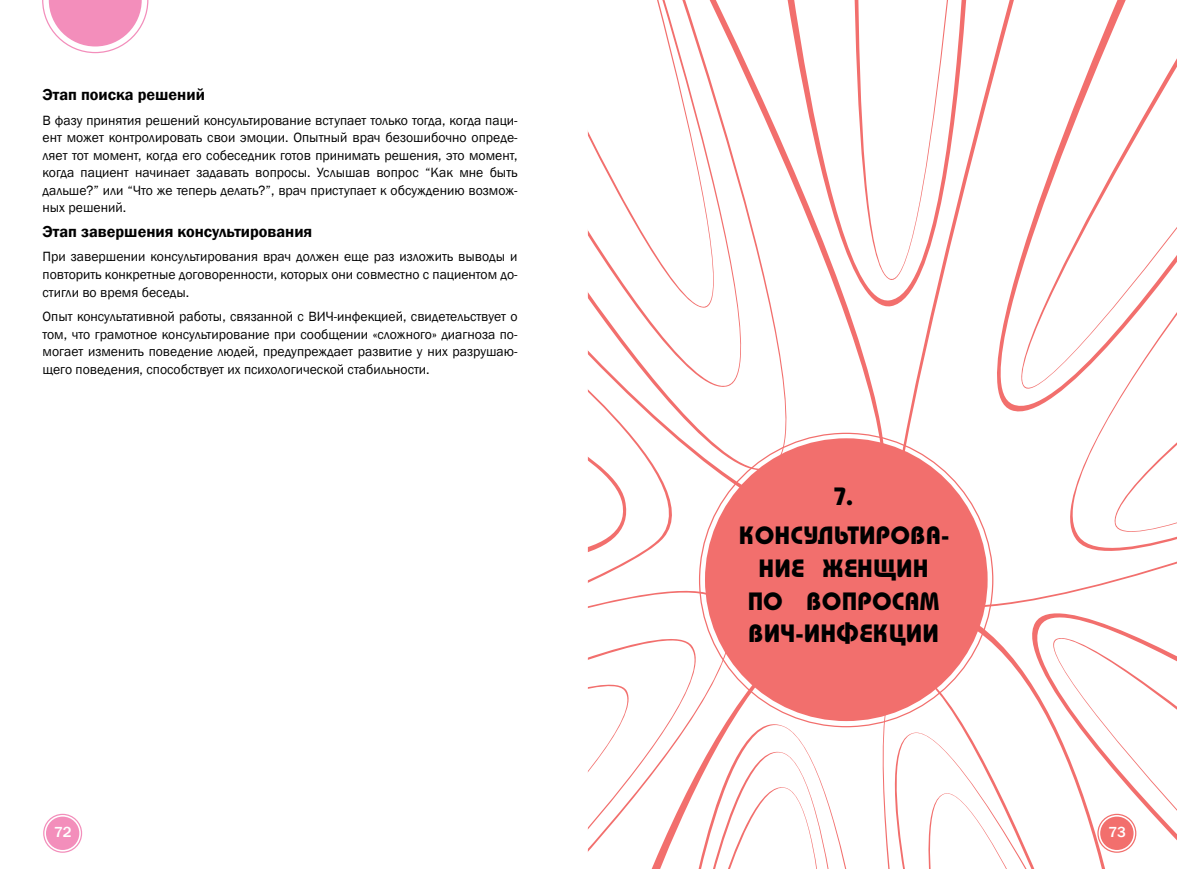
<style>
.page{position:relative;width:1177px;height:869px;background:#fff}
.page>*{position:absolute;margin:0;border:0;box-sizing:border-box;transform-origin:0 0}
.t1{font:700 25px/32.5px "Bauhaus C";color:#000;text-align:center}
.t2{font:600 16.25px "Franklin Gothic";color:#000}
.t3{font:500 15px "Franklin Gothic";color:#fff}
.t4{font:13.75px/17.5px "Franklin Gothic";color:#000;text-align:justify}
</style>
<div class="page">
<svg style="left:42px;top:0;width:106px;height:53px"></svg>
<div style="left:46px;top:816px;width:33px;height:33px;background:#f38ebb;border-radius:50%"></div>
<div style="left:43px;top:813px;width:39px;height:39px;border:1px solid #f38ebb;border-radius:50%"></div>
<div style="left:765px;top:434px;width:101px;height:259px;background:#f26f6d"></div>
<svg style="left:588px;top:834px;width:74px;height:34px"></svg>
<svg style="left:765px;top:319px;width:83px;height:194px"></svg>
<svg style="left:765px;top:319px;width:30px;height:93px"></svg>
<svg style="left:699px;top:693px;width:288px;height:175px"></svg>
<svg style="left:588px;top:0;width:177px;height:834px"></svg>
<svg style="left:866px;top:79px;width:310px;height:644px"></svg>
<svg style="left:989px;top:0;width:187px;height:427px"></svg>
<svg style="left:755px;top:0;width:227px;height:319px"></svg>
<svg style="left:840px;top:0;width:138px;height:301px"></svg>
<svg style="left:987px;top:555px;width:189px;height:313px"></svg>
<svg style="left:1010px;top:612px;width:166px;height:256px"></svg>
<svg style="left:588px;top:266px;width:67px;height:366px"></svg>
<p class="t2" style="left:43px;top:85px;width:164px">Этап поиска решений</p>
<p class="t4" style="left:43px;top:112px;width:476px">В фазу принятия решений консультирование вступает только тогда, когда паци&shy;ент может контролировать свои эмоции. Опытный врач безошибочно опреде&shy;ляет тот момент, когда его собеседник готов принимать решения, это момент, когда пациент начинает задавать вопросы. Услышав вопрос “Как мне быть дальше?” или “Что же теперь делать?”, врач приступает к обсуждению возмож&shy;ных решений.</p>
<p class="t2" style="left:43px;top:221px;width:271px">Этап завершения консультирования</p>
<p class="t4" style="left:43px;top:248px;width:476px">При завершении консультирования врач должен еще раз изложить выводы и повторить конкретные договоренности, которых они совместно с пациентом до&shy;стигли во время беседы.</p>
<p class="t4" style="left:43px;top:308px;width:476px">Опыт консультативной работы, связанной с ВИЧ-инфекцией, свидетельствует о том, что грамотное консультирование при сообщении «сложного» диагноза по&shy;могает изменить поведение людей, предупреждает развитие у них разрушаю&shy;щего поведения, способствует их психологической стабильности.</p>
<h1 class="t1" style="left:739px;top:476px;width:212px;line-height:39.6px">7.<br>КОНСУЛЬТИРОВА-</h1>
<h1 class="t1" style="left:747px;top:552px;width:193px">НИЕ ЖЕНЩИН<br>ПО ВОПРОСАМ<br>ВИЧ-ИНФЕКЦИИ</h1>
<p class="t3" style="left:54px;top:822px;width:10px">72</p>
<p class="t3" style="left:1108px;top:822px;width:10px">73</p>
</div>
